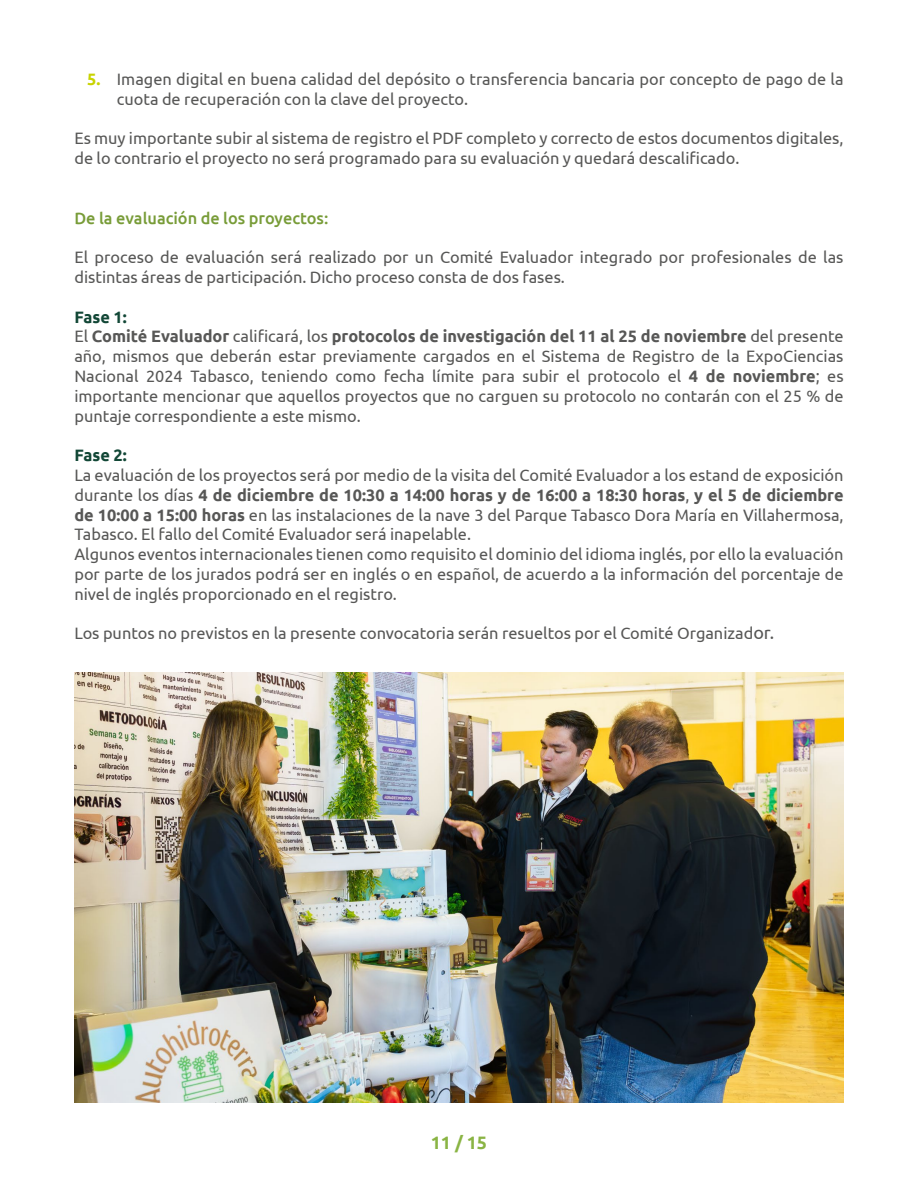
<style>
.page{position:relative;width:918px;height:1188px;background:#fff}
.page>*{position:absolute;margin:0;border:0;box-sizing:border-box;transform-origin:0 0}
.t1{font:700 18px "Ubuntu";color:#8ab444}
.t2{font:16.5px/19.8px "Ubuntu";color:#575756}
.t3{font:500 16.5px "Ubuntu";color:#789c38}
.t4{font:700 16.5px "Ubuntu";color:#124736}
.s1{font-weight:700;color:#c8d300}
.s2{font-weight:700;color:#124736}
.s3{font-weight:700}
.s4{font-size:18px}
</style>
<div class="page">
<img style="left:74px;top:673px;width:770px;height:430px">
<p class="t2" style="left:117px;top:69px;width:728px;text-indent:-30px"><span class="s1">5.</span> Imagen digital en buena calidad del depósito o transferencia bancaria por concepto de pago de la cuota de recuperación con la clave del proyecto.</p>
<p class="t2" style="left:74px;top:128px;width:771px">Es muy importante subir al sistema de registro el PDF completo y correcto de estos documentos digitales, de lo contrario el proyecto no será programado para su evaluación y quedará descalificado.</p>
<p class="t3" style="left:74px;top:207px;width:255px">De la evaluación de los proyectos:</p>
<p class="t2" style="left:74px;top:247px;width:771px">El proceso de evaluación será realizado por un Comité Evaluador integrado por profesionales de las distintas áreas de participación. Dicho proceso consta de dos fases.</p>
<p class="t2" style="left:74px;top:306px;width:771px"><span class="s2">Fase 1:<br></span>El <span class="s3">Comité Evaluador</span> calificará, los <span class="s3">protocolos de investigación del 11 al 25 de noviembre</span> del presente año, mismos que deberán estar previamente cargados en el Sistema de Registro de la ExpoCiencias Nacional 2024 Tabasco, teniendo como fecha límite para subir el protocolo el <span class="s3">4 de noviembre</span>; es importante mencionar que aquellos proyectos que no carguen su protocolo no contarán con el 25 % de puntaje correspondiente a este mismo.</p>
<p class="t4" style="left:74px;top:445px;width:54px">Fase 2:</p>
<p class="t2" style="left:74px;top:465px;width:771px">La evaluación de los proyectos será por medio de la visita del Comité Evaluador a los estand de exposición durante los días <span class="s3">4 de diciembre de 10:30 a 14:00 horas y de 16:00 a 18:30 horas</span>, <span class="s3">y el 5 de diciembre de 10:00 a 15:00 horas</span> en las instalaciones de la nave 3 del Parque Tabasco Dora María en Villahermosa, Tabasco. El fallo del Comité Evaluador será inapelable.<br>Algunos eventos internacionales tienen como requisito el dominio del idioma inglés, por ello la evaluación por parte de los jurados podrá ser en inglés o en español, de acuerdo a la información del porcentaje de nivel de inglés proporcionado en el registro.</p>
<p class="t2" style="left:74px;top:623px;width:701px">Los puntos no previstos en la presente convocatoria serán resueltos por el Comité Organizad<span class="s4">or.</span></p>
<p class="t1" style="left:431px;top:1132px;width:58px">11 / 15</p>
</div>
